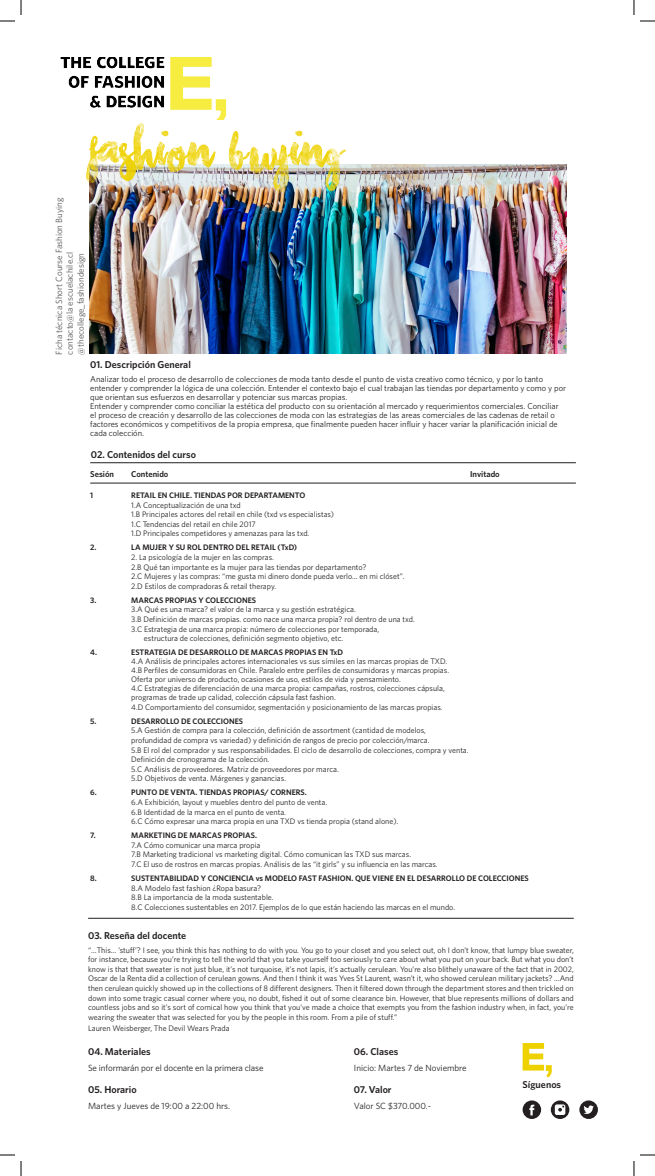
<style>
.page{position:relative;width:655px;height:1176px;background:#fff}
.page>*{position:absolute;margin:0;border:0;box-sizing:border-box;transform-origin:0 0}
.t1{font:64px "Chasing Embers";color:#eed200}
.Subtitulos__grl_bold{font:600 10px "Whitney";color:#231f20}
.Folio_workshop_y_con{font:9px "Whitney";color:#57585a}
.Subtitulos__grl_bold-2{font:9px "Whitney";color:#231f20}
.Texto_general{font:9px "Whitney";letter-spacing:-.01em;color:#231f20}
.Texto_general-2{font:8.5px/9px "Whitney";color:#231f20}
.Texto_general-3{font:600 8.5px "Whitney";color:#231f20}
.Texto_general-4{font:8px/9.6px "Whitney";color:#231f20;text-align:justify}
.Texto_general-5{font:600 8px/9.6px "Whitney";color:#231f20}
.s1{font-weight:400}
</style>
<div class="page">
<svg style="left:579px;top:1100px;width:18px;height:19px"></svg>
<svg style="left:550px;top:1100px;width:19px;height:19px"></svg>
<svg style="left:522px;top:1100px;width:19px;height:19px"></svg>
<svg style="left:522px;top:1043px;width:29px;height:35px"></svg>
<img style="left:60px;top:57px;width:167px;height:63px">
<img style="left:89px;top:164px;width:477px;height:190px">
<hr style="left:90px;top:462px;width:485px;height:1px;background:#231f20">
<hr style="left:90px;top:483px;width:485px;height:1px;background:#231f20">
<hr style="left:88px;top:918px;width:485px;height:1px;background:#231f20">
<svg style="left:0;top:0;width:22px;height:22px"></svg>
<svg style="left:0;top:1154px;width:22px;height:22px"></svg>
<svg style="left:633px;top:0;width:21px;height:22px"></svg>
<svg style="left:633px;top:1154px;width:21px;height:22px"></svg>
<p class="t1" style="left:89px;top:122px;width:257px">fashion buying</p>
<p class="Folio_workshop_y_con" style="left:54px;top:355px;width:158px;rotate:-90deg">Ficha técnica Short Course Fashion Buying</p>
<p class="Folio_workshop_y_con" style="left:64px;top:355px;width:104px;rotate:-90deg">contacto@la escuelachile.cl</p>
<p class="Folio_workshop_y_con" style="left:75px;top:355px;width:103px;rotate:-90deg">@thecollege_fashiondesign</p>
<p class="Subtitulos__grl_bold" style="left:90px;top:359px;width:102px">01. Descripción General</p>
<p class="Texto_general-2" style="left:90px;top:375px;width:477px">Analizar todo el proceso de desarrollo de colecciones de moda tanto desde el punto de vista creativo como técnico, y por lo tanto entender y comprender la lógica de una colección. Entender el contexto bajo el cual trabajan las tiendas por departamento y como y por que orientan sus esfuerzos en desarrollar y potenciar sus marcas propias.</p>
<p class="Texto_general-2" style="left:90px;top:402px;width:469px">Entender y comprender como conciliar la estética del producto con su orientación al mercado y requerimientos comerciales. Conciliar el proceso de creación y desarrollo de las colecciones de moda con las estrategias de las areas comerciales de las cadenas de retail o factores económicos y competitivos de la propia empresa, que finalmente pueden hacer influir y hacer variar la planificación inicial de cada colección.</p>
<p class="Subtitulos__grl_bold" style="left:91px;top:448px;width:106px">02. Contenidos del curso</p>
<p class="Texto_general-3" style="left:90px;top:469px;width:25px">Sesión</p>
<p class="Texto_general-3" style="left:131px;top:469px;width:39px">Contenido</p>
<p class="Texto_general-3" style="left:470px;top:469px;width:31px">Invitado</p>
<p class="Texto_general-5" style="left:90px;top:490px;width:5px">1</p>
<p class="Texto_general-5" style="left:131px;top:490px;width:175px">RETAIL EN CHILE. TIENDAS POR DEPARTAMENTO</p>
<p class="Texto_general-4" style="left:131px;top:500px;width:111px">1.A Conceptualización de una txd</p>
<p class="Texto_general-4" style="left:131px;top:509px;width:204px">1.B Principales actores del retail en chile (txd vs especialistas)</p>
<p class="Texto_general-4" style="left:131px;top:519px;width:126px">1.C Tendencias del retail en chile 2017</p>
<p class="Texto_general-4" style="left:131px;top:529px;width:179px">1.D Principales competidores y amenazas para las txd.</p>
<p class="Texto_general-5" style="left:90px;top:543px;width:8px">2.</p>
<p class="Texto_general-5" style="left:131px;top:543px;width:167px">LA MUJER Y SU ROL DENTRO DEL RETAIL (TxD)</p>
<p class="Texto_general-4" style="left:131px;top:552px;width:144px">2. La psicología de la mujer en las compras.</p>
<p class="Texto_general-4" style="left:131px;top:562px;width:236px">2.B Qué tan importante es la mujer para las tiendas por departamento?</p>
<p class="Texto_general-4" style="left:131px;top:571px;width:274px">2.C Mujeres y las compras: “me gusta mi dinero donde pueda verlo… en mi clóset”.</p>
<p class="Texto_general-4" style="left:131px;top:581px;width:146px">2.D Estilos de compradoras &amp; retail therapy.</p>
<p class="Texto_general-5" style="left:90px;top:595px;width:8px">3.</p>
<p class="Texto_general-5" style="left:131px;top:595px;width:126px">MARCAS PROPIAS Y COLECCIONES</p>
<p class="Texto_general-4" style="left:131px;top:605px;width:226px">3.A Qué es una marca? el valor de la marca y su gestión estratégica.</p>
<p class="Texto_general-4" style="left:131px;top:614px;width:285px">3.B Definición de marcas propias. como nace una marca propia? rol dentro de una txd.</p>
<p class="Texto_general-4" style="left:131px;top:624px;width:249px">3.C Estrategia de una marca propia: número de colecciones por temporada,</p>
<p class="Texto_general-4" style="left:144px;top:633px;width:201px">estructura de colecciones, definición segmento objetivo, etc.</p>
<p class="Texto_general-5" style="left:90px;top:647px;width:8px">4.</p>
<p class="Texto_general-5" style="left:131px;top:647px;width:213px">ESTRATEGIA DE DESARROLLO DE MARCAS PROPIAS EN TxD</p>
<p class="Texto_general-4" style="left:131px;top:656px;width:317px">4.A Análisis de principales actores internacionales vs sus símiles en las marcas propias de TXD.</p>
<p class="Texto_general-4" style="left:131px;top:665px;width:319px">4.B Perfiles de consumidoras en Chile. Paralelo entre perfiles de consumidoras y marcas propias.</p>
<p class="Texto_general-4" style="left:131px;top:674px;width:271px">Oferta por universo de producto, ocasiones de uso, estilos de vida y pensamiento.</p>
<p class="Texto_general-4" style="left:131px;top:683px;width:315px">4.C Estrategias de diferenciación de una marca propia: campañas, rostros, colecciones cápsula,</p>
<p class="Texto_general-4" style="left:131px;top:692px;width:206px">programas de trade up calidad, colección cápsula fast fashion.</p>
<p class="Texto_general-4" style="left:131px;top:702px;width:313px">4.D Comportamiento del consumidor, segmentación y posicionamiento de las marcas propias.</p>
<p class="Texto_general-5" style="left:90px;top:716px;width:8px">5.</p>
<p class="Texto_general-5" style="left:131px;top:716px;width:113px">DESARROLLO DE COLECCIONES</p>
<p class="Texto_general-4" style="left:131px;top:725px;width:296px">5.A Gestión de compra para la colección, definición de assortment (cantidad de modelos,</p>
<p class="Texto_general-4" style="left:131px;top:735px;width:299px">profundidad de compra vs variedad) y definición de rangos de precio por colección/marca.</p>
<p class="Texto_general-4" style="left:131px;top:745px;width:339px">5.B El rol del comprador y sus responsabilidades. El ciclo de desarrollo de colecciones, compra y venta.</p>
<p class="Texto_general-4" style="left:131px;top:754px;width:139px">Definición de cronograma de la colección.</p>
<p class="Texto_general-4" style="left:131px;top:764px;width:209px">5.C Análisis de proveedores. Matriz de proveedores por marca.</p>
<p class="Texto_general-4" style="left:131px;top:773px;width:156px">5.D Objetivos de venta. Márgenes y ganancias.</p>
<p class="Texto_general-5" style="left:90px;top:787px;width:8px">6.</p>
<p class="Texto_general-5" style="left:131px;top:787px;width:177px">PUNTO DE VENTA. TIENDAS PROPIAS/ CORNERS.</p>
<p class="Texto_general-4" style="left:131px;top:797px;width:197px">6.A Exhibición, layout y muebles dentro del punto de venta.</p>
<p class="Texto_general-4" style="left:131px;top:807px;width:156px">6.B Identidad de la marca en el punto de venta.</p>
<p class="Texto_general-4" style="left:131px;top:816px;width:268px">6.C Cómo expresar una marca propia en una TXD vs tienda propia (stand alone).</p>
<p class="Texto_general-5" style="left:90px;top:830px;width:7px">7.</p>
<p class="Texto_general-5" style="left:131px;top:830px;width:127px">MARKETING DE MARCAS PROPIAS.</p>
<p class="Texto_general-4" style="left:131px;top:840px;width:131px">7.A Cómo comunicar una marca propia</p>
<p class="Texto_general-4" style="left:131px;top:849px;width:281px">7.B Marketing tradicional vs marketing digital. Cómo comunican las TXD sus marcas.</p>
<p class="Texto_general-4" style="left:131px;top:859px;width:308px">7.C El uso de rostros en marcas propias. Análisis de las “it girls” y su influencia en las marcas.</p>
<p class="Texto_general-5" style="left:90px;top:873px;width:8px">8.</p>
<p class="Texto_general-5" style="left:131px;top:873px;width:399px">SUSTENTABILIDAD Y CONCIENCIA vs MODELO FAST FASHION. QUE VIENE EN EL DESARROLLO DE COLECCIONES<br><span class="s1">8.A Modelo fast fashion ¿Ropa basura?</span></p>
<p class="Texto_general-4" style="left:131px;top:892px;width:144px">8.B La importancia de la moda sustentable.</p>
<p class="Texto_general-4" style="left:131px;top:902px;width:325px">8.C Colecciones sustentables en 2017. Ejemplos de lo que están haciendo las marcas en el mundo.</p>
<p class="Subtitulos__grl_bold" style="left:88px;top:929px;width:99px">03. Reseña del docente</p>
<p class="Texto_general-4" style="left:88px;top:945px;width:487px">“…This… ’stuff’? I see, you think this has nothing to do with you. You go to your closet and you select out, oh I don’t know, that lumpy blue sweater, for instance, because you’re trying to tell the world that you take yourself too seriously to care about what you put on your back. But what you don’t know is that that sweater is not just blue, it’s not turquoise, it’s not lapis, it’s actually cerulean. You’re also blithely unaware of the fact that in 2002, Oscar de la Renta did a collection of cerulean gowns. And then I think it was Yves St Laurent, wasn’t it, who showed cerulean military jackets? …And then cerulean quickly showed up in the collections of 8 different designers. Then it filtered down through the department stores and then trickled on down into some tragic casual corner where you, no doubt, fished it out of some clearance bin. However, that blue represents millions of dollars and countless jobs and so it’s sort of comical how you think that you’ve made a choice that exempts you from the fashion industry when, in fact, you’re wearing the sweater that was selected for you by the people in this room. From a pile of stuff.”</p>
<p class="Texto_general-4" style="left:88px;top:1023px;width:143px">Lauren Weisberger, The Devil Wears Prada</p>
<p class="Subtitulos__grl_bold" style="left:88px;top:1045px;width:64px">04. Materiales</p>
<p class="Texto_general" style="left:88px;top:1062px;width:177px">Se informarán por el docente en la primera clase</p>
<p class="Subtitulos__grl_bold" style="left:88px;top:1083px;width:50px">05. Horario</p>
<p class="Subtitulos__grl_bold-2" style="left:88px;top:1100px;width:143px">Martes y Jueves de 19:00 a 22:00 hrs.</p>
<p class="Subtitulos__grl_bold" style="left:354px;top:1045px;width:46px">06. Clases</p>
<p class="Subtitulos__grl_bold-2" style="left:354px;top:1062px;width:114px">Inicio: Martes 7 de Noviembre</p>
<p class="Subtitulos__grl_bold" style="left:354px;top:1083px;width:39px">07. Valor</p>
<p class="Subtitulos__grl_bold-2" style="left:354px;top:1100px;width:79px">Valor SC $370.000.-</p>
<p class="Subtitulos__grl_bold" style="left:522px;top:1078px;width:40px">Síguenos</p>
</div>
